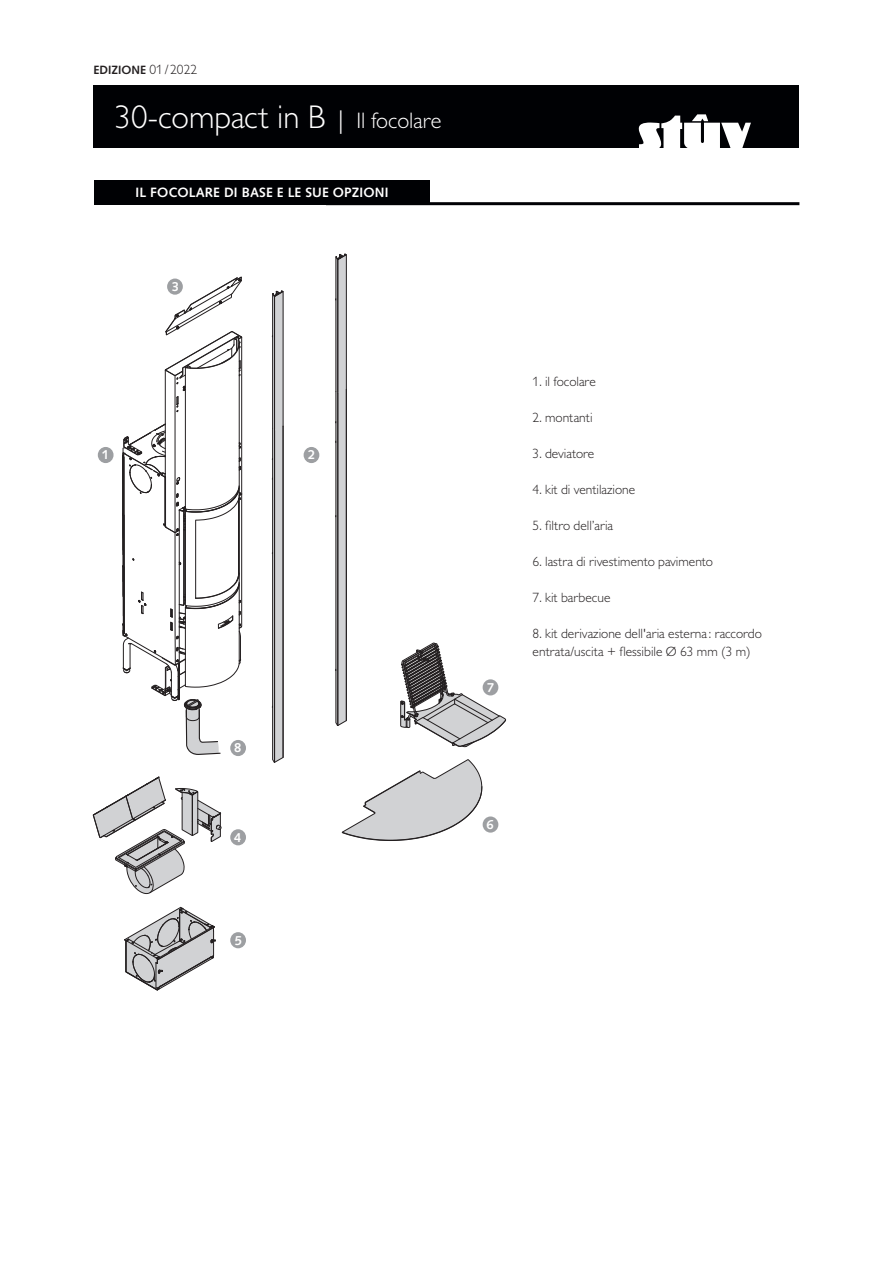
<style>
.page{position:relative;width:893px;height:1263px;background:#fff}
.page>*{position:absolute;margin:0;border:0;box-sizing:border-box;transform-origin:0 0}
.t1{font:300 33px "Gill Sans MT Pro";color:#fff}
.t2{font:300 13.5px/18px "Gill Sans MT Pro";color:#231f20}
.t3{font:700 13.5px "Syntax LT Std";letter-spacing:.01em;color:#fff}
.t4{font:700 13.05px "Syntax LT Std";color:#fff}
.t5{font:700 12px "Syntax LT Std";color:#231f20}
.s1{font-family:"Gill Sans MT Pro";font-weight:300;font-size:13.5px}
.s2{font-size:25.5px}
.s3{font-size:22.5px}
</style>
<div class="page">
<div style="left:94px;top:85px;width:705px;height:63px;background:#000104"></div>
<svg style="left:639px;top:114px;width:112px;height:34px"></svg>
<hr style="left:326px;top:202px;width:473px;height:3px;background:#000104">
<div style="left:94px;top:180px;width:335px;height:25px;background:#000104"></div>
<svg style="left:341px;top:759px;width:158px;height:82px"></svg>
<svg style="left:335px;top:253px;width:12px;height:473px;background:#9d9c9e"></svg>
<svg style="left:400px;top:642px;width:107px;height:106px"></svg>
<svg style="left:92px;top:276px;width:151px;height:715px"></svg>
<svg style="left:271px;top:290px;width:13px;height:473px;background:#a6a6a7"></svg>
<div style="left:167px;top:279px;width:16px;height:16px;background:#9d9fa2;border-radius:50%"></div>
<div style="left:98px;top:447px;width:16px;height:16px;background:#9d9fa2;border-radius:50%"></div>
<div style="left:304px;top:447px;width:15px;height:16px;background:#9d9fa2;border-radius:50%"></div>
<div style="left:230px;top:829px;width:16px;height:16px;background:#9d9fa2;border-radius:50%"></div>
<div style="left:230px;top:740px;width:16px;height:16px;background:#9d9fa2;border-radius:50%"></div>
<div style="left:230px;top:932px;width:16px;height:16px;background:#9d9fa2;border-radius:50%"></div>
<div style="left:483px;top:816px;width:15px;height:17px;background:#9d9fa2;border-radius:50%"></div>
<div style="left:483px;top:679px;width:15px;height:16px;background:#9d9fa2;border-radius:50%"></div>
<p class="t5" style="left:94px;top:63px;width:105px">EDIZIONE <span class="s1">01/ 2022</span></p>
<h1 class="t1" style="left:115px;top:97px;width:328px">30-compact in B <span class="s2">|</span> <span class="s3">Il focolare</span></h1>
<p class="t3" style="left:135px;top:185px;width:254px">IL FOCOLARE DI BASE E LE SUE OPZIONI</p>
<p class="t4" style="left:172px;top:279px;width:9px">3</p>
<p class="t4" style="left:102px;top:447px;width:9px">1</p>
<p class="t4" style="left:308px;top:447px;width:9px">2</p>
<p class="t4" style="left:234px;top:740px;width:9px">8</p>
<p class="t4" style="left:234px;top:830px;width:9px">4</p>
<p class="t4" style="left:235px;top:933px;width:9px">5</p>
<p class="t4" style="left:487px;top:680px;width:9px">7</p>
<p class="t2" style="left:533px;top:372px;width:65px">1. il focolare</p>
<p class="t2" style="left:533px;top:408px;width:61px">2. montanti</p>
<p class="t2" style="left:533px;top:444px;width:63px">3. deviatore</p>
<p class="t2" style="left:533px;top:480px;width:104px">4. kit di ventilazione</p>
<p class="t2" style="left:533px;top:516px;width:82px">5. filtro dell’aria</p>
<p class="t2" style="left:533px;top:552px;width:182px">6. lastra di rivestimento pavimento</p>
<p class="t2" style="left:533px;top:588px;width:79px">7. kit barbecue</p>
<p class="t2" style="left:533px;top:624px;width:231px">8. kit derivazione dell'aria esterna : raccordo entrata/uscita + flessibile Ø 63 mm (3 m)</p>
<p class="t4" style="left:487px;top:817px;width:9px">6</p>
</div>
